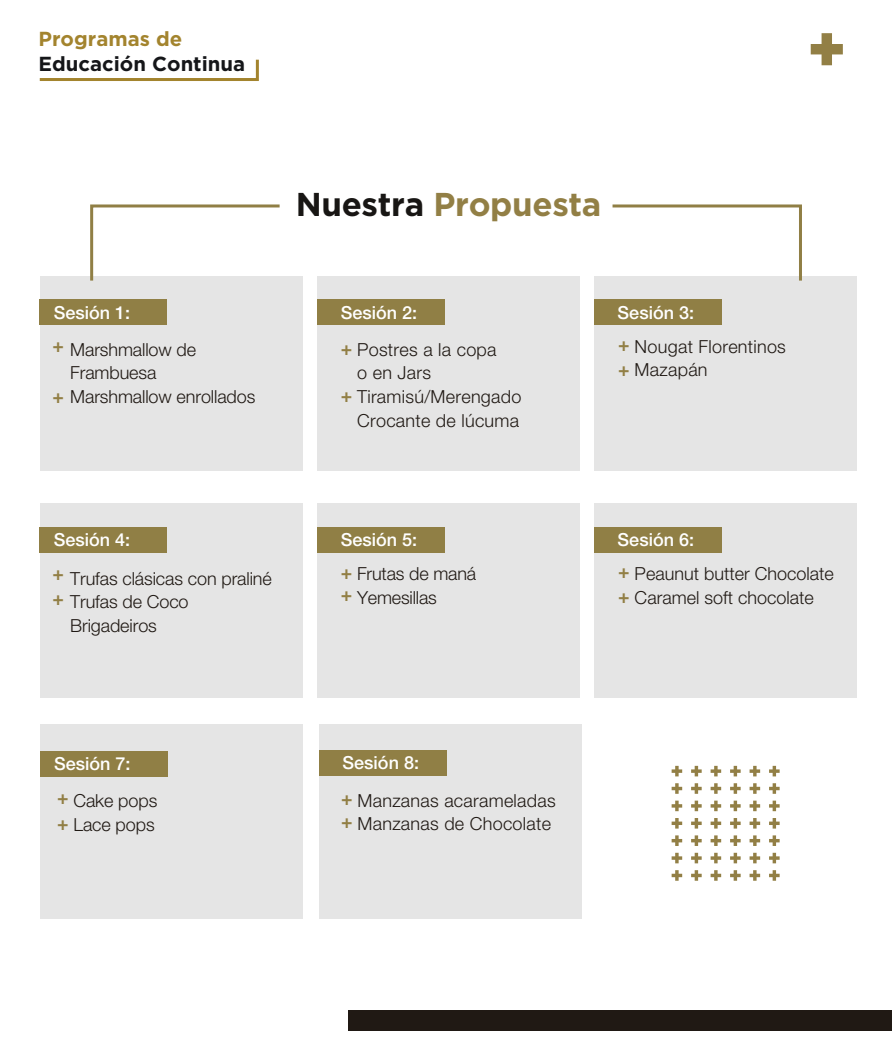
<style>
.page{position:relative;width:892px;height:1063px;background:#fff}
.page>*{position:absolute;margin:0;border:0;box-sizing:border-box;transform-origin:0 0}
.t1{font:700 33px "Gotham";letter-spacing:-.01em;color:#927f45}
.t2{font:700 20.25px "Gotham";color:#151619}
.t3{font:700 20.25px "Gotham";color:#a3842e}
.t4{font:700 19.2px/24.6px "Helvetica Neue LT Std";color:#927f45}
.t5{font:300 18px/23.5px "Helvetica Neue LT Std";color:#201914}
.t6{font:500 18px "Helvetica Neue LT Std";color:#fff}
.s1{font-weight:700;font-size:19.2px;color:#927f45}
.s2{color:#181614}
.s3{font-weight:500;color:#fff}
</style>
<div class="page">
<div style="left:319px;top:724px;width:263px;height:195px;background:#e5e5e5"></div>
<div style="left:319px;top:751px;width:127px;height:25px;background:#907f45"></div>
<div style="left:40px;top:724px;width:263px;height:195px;background:#e5e5e5"></div>
<div style="left:40px;top:751px;width:127px;height:26px;background:#907f45"></div>
<div style="left:594px;top:503px;width:263px;height:195px;background:#e5e5e5"></div>
<div style="left:594px;top:527px;width:127px;height:25px;background:#907f45"></div>
<div style="left:317px;top:503px;width:263px;height:195px;background:#e5e5e5"></div>
<div style="left:317px;top:527px;width:127px;height:25px;background:#907f45"></div>
<div style="left:594px;top:276px;width:263px;height:195px;background:#e5e5e5"></div>
<div style="left:594px;top:299px;width:127px;height:26px;background:#907f45"></div>
<div style="left:317px;top:276px;width:263px;height:195px;background:#e5e5e5"></div>
<div style="left:317px;top:299px;width:127px;height:26px;background:#907f45"></div>
<div style="left:40px;top:503px;width:263px;height:195px;background:#e5e5e5"></div>
<div style="left:40px;top:527px;width:127px;height:25px;background:#907f45"></div>
<div style="left:40px;top:276px;width:263px;height:195px;background:#e5e5e5"></div>
<div style="left:40px;top:299px;width:127px;height:26px;background:#907f45"></div>
<svg style="left:612px;top:204px;width:190px;height:77px"></svg>
<svg style="left:90px;top:204px;width:190px;height:77px"></svg>
<svg style="left:769px;top:766px;width:11px;height:10px"></svg>
<svg style="left:769px;top:783px;width:11px;height:11px"></svg>
<svg style="left:769px;top:801px;width:11px;height:10px"></svg>
<svg style="left:769px;top:818px;width:11px;height:11px"></svg>
<svg style="left:769px;top:835px;width:11px;height:11px"></svg>
<svg style="left:769px;top:853px;width:11px;height:10px"></svg>
<svg style="left:769px;top:870px;width:11px;height:11px"></svg>
<svg style="left:749px;top:766px;width:11px;height:10px"></svg>
<svg style="left:749px;top:783px;width:11px;height:11px"></svg>
<svg style="left:749px;top:801px;width:11px;height:10px"></svg>
<svg style="left:749px;top:818px;width:11px;height:11px"></svg>
<svg style="left:749px;top:835px;width:11px;height:11px"></svg>
<svg style="left:749px;top:853px;width:11px;height:10px"></svg>
<svg style="left:749px;top:870px;width:11px;height:11px"></svg>
<svg style="left:730px;top:766px;width:11px;height:10px"></svg>
<svg style="left:730px;top:783px;width:11px;height:11px"></svg>
<svg style="left:730px;top:801px;width:11px;height:10px"></svg>
<svg style="left:730px;top:818px;width:11px;height:11px"></svg>
<svg style="left:730px;top:835px;width:11px;height:11px"></svg>
<svg style="left:730px;top:853px;width:11px;height:10px"></svg>
<svg style="left:730px;top:870px;width:11px;height:11px"></svg>
<svg style="left:711px;top:766px;width:10px;height:10px"></svg>
<svg style="left:711px;top:783px;width:10px;height:11px"></svg>
<svg style="left:711px;top:801px;width:10px;height:10px"></svg>
<svg style="left:711px;top:818px;width:10px;height:11px"></svg>
<svg style="left:711px;top:835px;width:10px;height:11px"></svg>
<svg style="left:711px;top:853px;width:10px;height:10px"></svg>
<svg style="left:711px;top:870px;width:10px;height:11px"></svg>
<svg style="left:691px;top:766px;width:11px;height:10px"></svg>
<svg style="left:691px;top:783px;width:11px;height:11px"></svg>
<svg style="left:691px;top:801px;width:11px;height:10px"></svg>
<svg style="left:691px;top:818px;width:11px;height:11px"></svg>
<svg style="left:691px;top:835px;width:11px;height:11px"></svg>
<svg style="left:691px;top:853px;width:11px;height:10px"></svg>
<svg style="left:691px;top:870px;width:11px;height:11px"></svg>
<svg style="left:672px;top:766px;width:10px;height:10px"></svg>
<svg style="left:672px;top:783px;width:10px;height:11px"></svg>
<svg style="left:672px;top:801px;width:10px;height:10px"></svg>
<svg style="left:672px;top:818px;width:10px;height:11px"></svg>
<svg style="left:672px;top:835px;width:10px;height:11px"></svg>
<svg style="left:672px;top:853px;width:10px;height:10px"></svg>
<svg style="left:672px;top:870px;width:10px;height:11px"></svg>
<svg style="left:811px;top:33px;width:32px;height:32px"></svg>
<svg style="left:39px;top:59px;width:220px;height:22px"></svg>
<div style="left:348px;top:1010px;width:544px;height:21px;background:#201914"></div>
<p class="t3" style="left:39px;top:27px;width:145px">Programas de</p>
<p class="t2" style="left:39px;top:52px;width:208px">Educación Continua</p>
<p class="t6" style="left:54px;top:302px;width:78px">Sesión 1:</p>
<p class="t4" style="left:52px;top:332px;width:13px">+</p>
<p class="t5" style="left:52px;top:384px;width:204px"><span class="s1">+</span> Marshmallow enrollados</p>
<p class="t5" style="left:70px;top:337px;width:127px">Marshmallow de<br>Frambuesa</p>
<h1 class="t1" style="left:296px;top:185px;width:307px"><span class="s2">Nuestra</span> Propuesta</h1>
<p class="t5" style="left:341px;top:294px;width:157px;line-height:36.6px"><span class="s3">Sesión 2:<br></span><span class="s1">+</span> Postres a la copa</p>
<p class="t5" style="left:341px;top:384px;width:182px"><span class="s1">+</span> Tiramisú/Merengado</p>
<p class="t5" style="left:357px;top:361px;width:75px">o en Jars</p>
<p class="t5" style="left:357px;top:408px;width:163px">Crocante de lúcuma</p>
<p class="t6" style="left:618px;top:302px;width:78px">Sesión 3:</p>
<p class="t4" style="left:618px;top:331px;width:13px">+</p>
<p class="t5" style="left:618px;top:358px;width:91px"><span class="s1">+</span> Mazapán</p>
<p class="t5" style="left:635px;top:334px;width:153px">Nougat Florentinos</p>
<p class="t6" style="left:54px;top:529px;width:78px">Sesión 4:</p>
<p class="t4" style="left:52px;top:561px;width:13px">+ +</p>
<p class="t5" style="left:70px;top:566px;width:203px">Trufas clásicas con praliné<br>Trufas de Coco<br>Brigadeiros</p>
<p class="t5" style="left:341px;top:523px;width:137px;line-height:33.6px"><span class="s3">Sesión 5:<br></span><span class="s1">+</span> Frutas de maná</p>
<p class="t4" style="left:341px;top:581px;width:13px">+</p>
<p class="t5" style="left:357px;top:585px;width:81px">Yemesillas</p>
<p class="t5" style="left:618px;top:523px;width:218px;line-height:33.5px"><span class="s3">Sesión 6:<br></span><span class="s1">+</span> Peaunut butter Chocolate</p>
<p class="t5" style="left:618px;top:585px;width:197px"><span class="s1">+</span> Caramel soft chocolate</p>
<p class="t6" style="left:54px;top:753px;width:78px">Sesión 7:</p>
<p class="t4" style="left:57px;top:785px;width:13px">+</p>
<p class="t5" style="left:57px;top:812px;width:99px"><span class="s1">+</span> Lace pops</p>
<p class="t5" style="left:73px;top:789px;width:85px">Cake pops</p>
<p class="t5" style="left:341px;top:743px;width:216px;line-height:38px"><span class="s3">Sesión 8:<br></span><span class="s1">+</span> Manzanas acarameladas</p>
<p class="t5" style="left:358px;top:812px;width:195px">Manzanas de Chocolate</p>
<p class="t4" style="left:341px;top:808px;width:13px">+</p>
</div>
